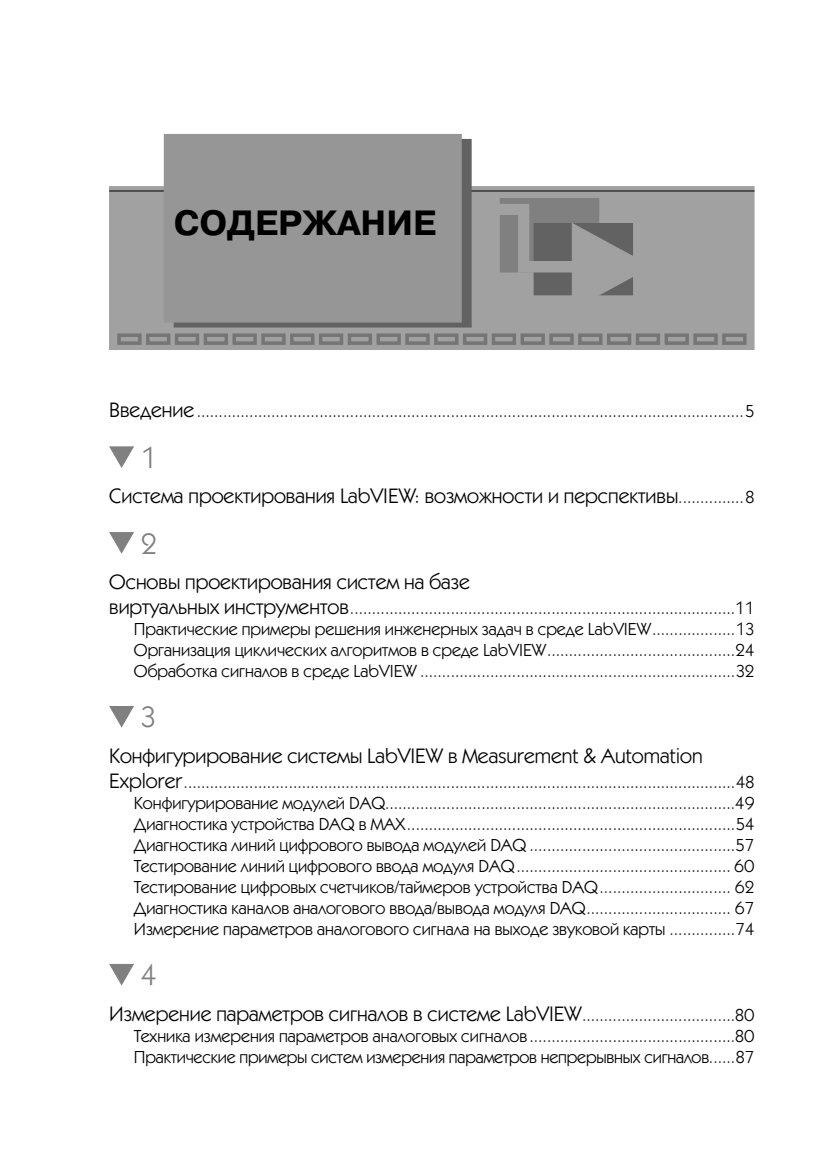
<style>
.page{position:relative;width:819px;height:1166px;background:#fff}
.page>*{position:absolute;margin:0;border:0;box-sizing:border-box;transform-origin:0 0}
.t1{font:700 35px "Pragmatica C";color:#000}
.t2{font:29.75px "Kabel C";color:#808080}
.t3{font:21px "Kabel C";color:#000}
.t4{font:17.5px/21px "Kabel C";color:#000;text-align:justify}
.s1{font-size:21px}
.s2{font-size:17.5px}
</style>
<div class="page">
<div style="left:110px;top:187px;width:644px;height:162px;background:#a1a1a1"></div>
<div style="left:109px;top:186px;width:645px;height:164px;border:1px solid #a1a1a1"></div>
<hr style="left:109px;top:190px;width:645px;height:2px;background:#444">
<div style="left:174px;top:139px;width:297px;height:188px;background:linear-gradient(to right,#626262,#626262)"></div>
<div style="left:164px;top:134px;width:297px;height:188px;background:#969696"></div>
<div style="left:500px;top:198px;width:98px;height:74px;background:#808080"></div>
<div style="left:534px;top:224px;width:98px;height:71px;background:#626262"></div>
<div style="left:533px;top:223px;width:100px;height:72px;border:1px solid #626262"></div>
<svg style="left:571px;top:222px;width:62px;height:74px"></svg>
<div style="left:529px;top:262px;width:46px;height:10px;background:#a1a1a1"></div>
<div style="left:528px;top:261px;width:48px;height:11px;border:1px solid #a1a1a1"></div>
<div style="left:518px;top:211px;width:10px;height:61px;background:#a1a1a1"></div>
<div style="left:518px;top:210px;width:11px;height:62px;border:1px solid #a1a1a1"></div>
<div style="left:482px;top:204px;width:46px;height:10px;background:#a1a1a1"></div>
<div style="left:482px;top:204px;width:47px;height:11px;border:1px solid #a1a1a1"></div>
<div style="left:117px;top:333px;width:25px;height:12px;border:4px solid #757575"></div>
<div style="left:146px;top:333px;width:24px;height:12px;border:4px solid #757575"></div>
<div style="left:175px;top:333px;width:24px;height:12px;border:4px solid #757575"></div>
<div style="left:204px;top:333px;width:24px;height:12px;border:4px solid #757575"></div>
<div style="left:232px;top:333px;width:25px;height:12px;border:4px solid #757575"></div>
<div style="left:261px;top:333px;width:24px;height:12px;border:4px solid #757575"></div>
<div style="left:290px;top:333px;width:24px;height:12px;border:4px solid #757575"></div>
<div style="left:319px;top:333px;width:24px;height:12px;border:4px solid #757575"></div>
<div style="left:347px;top:333px;width:25px;height:12px;border:4px solid #757575"></div>
<div style="left:376px;top:333px;width:25px;height:12px;border:4px solid #757575"></div>
<div style="left:405px;top:333px;width:24px;height:12px;border:4px solid #757575"></div>
<div style="left:434px;top:333px;width:24px;height:12px;border:4px solid #757575"></div>
<div style="left:463px;top:333px;width:24px;height:12px;border:4px solid #757575"></div>
<div style="left:491px;top:333px;width:25px;height:12px;border:4px solid #757575"></div>
<div style="left:520px;top:333px;width:25px;height:12px;border:4px solid #757575"></div>
<div style="left:549px;top:333px;width:24px;height:12px;border:4px solid #757575"></div>
<div style="left:578px;top:333px;width:24px;height:12px;border:4px solid #757575"></div>
<div style="left:607px;top:333px;width:24px;height:12px;border:4px solid #757575"></div>
<div style="left:635px;top:333px;width:25px;height:12px;border:4px solid #757575"></div>
<div style="left:664px;top:333px;width:24px;height:12px;border:4px solid #757575"></div>
<div style="left:693px;top:333px;width:24px;height:12px;border:4px solid #757575"></div>
<div style="left:722px;top:333px;width:24px;height:12px;border:4px solid #757575"></div>
<svg style="left:109px;top:446px;width:25px;height:22px"></svg>
<svg style="left:109px;top:532px;width:25px;height:22px"></svg>
<svg style="left:109px;top:706px;width:25px;height:22px"></svg>
<svg style="left:109px;top:963px;width:25px;height:23px"></svg>
<p class="t1" style="left:174px;top:211px;width:264px">СОДЕРЖАНИЕ</p>
<p class="t4" style="left:109px;top:403px;width:646px"><span class="s1">Введение</span> .............................................................................................................................5</p>
<p class="t2" style="left:141px;top:447px;width:18px">1</p>
<p class="t3" style="left:109px;top:488px;width:646px">Система проектирования LabVIEW: возможности и перспективы <span class="s2">...............8</span></p>
<p class="t2" style="left:141px;top:532px;width:18px">2</p>
<p class="t3" style="left:109px;top:574px;width:362px">Основы проектирования систем на базе</p>
<p class="t4" style="left:134px;top:599px;width:622px;text-indent:-25px"><span class="s1">виртуальных инструментов</span> ........................................................................................11<br>Практические примеры решения инженерных задач в среде LabVIEW ...................13<br>Организация циклических алгоритмов в среде LabVIEW ...........................................24<br>Обработка сигналов в среде LabVIEW ........................................................................32</p>
<p class="t2" style="left:141px;top:706px;width:17px">3</p>
<p class="t3" style="left:109px;top:747px;width:595px">Конфигурирование системы LabVIEW в Measurement &amp; Automation</p>
<p class="t4" style="left:134px;top:773px;width:622px;text-indent:-25px"><span class="s1">Explorer</span> ..............................................................................................................................48<br>Конфигурирование модулей DAQ................................................................................49<br>Диагностика устройства DAQ в MAX ...........................................................................54<br>Диагностика линий цифрового вывода модулей DAQ ...............................................57<br>Тестирование линий цифрового ввода модуля DAQ ................................................. 60<br>Тестирование цифровых счетчиков/таймеров устройства DAQ .............................. 62<br>Диагностика каналов аналогового ввода/вывода модуля DAQ ................................. 67<br>Измерение параметров аналогового сигнала на выходе звуковой карты ...............74</p>
<p class="t2" style="left:141px;top:964px;width:18px">4</p>
<p class="t3" style="left:109px;top:1005px;width:646px">Измерение параметров сигналов в системе LabVIEW <span class="s2">...................................80</span></p>
<p class="t4" style="left:134px;top:1027px;width:622px">Техника измерения параметров аналоговых сигналов ...............................................80<br>Практические примеры систем измерения параметров непрерывных сигналов......87</p>
</div>
